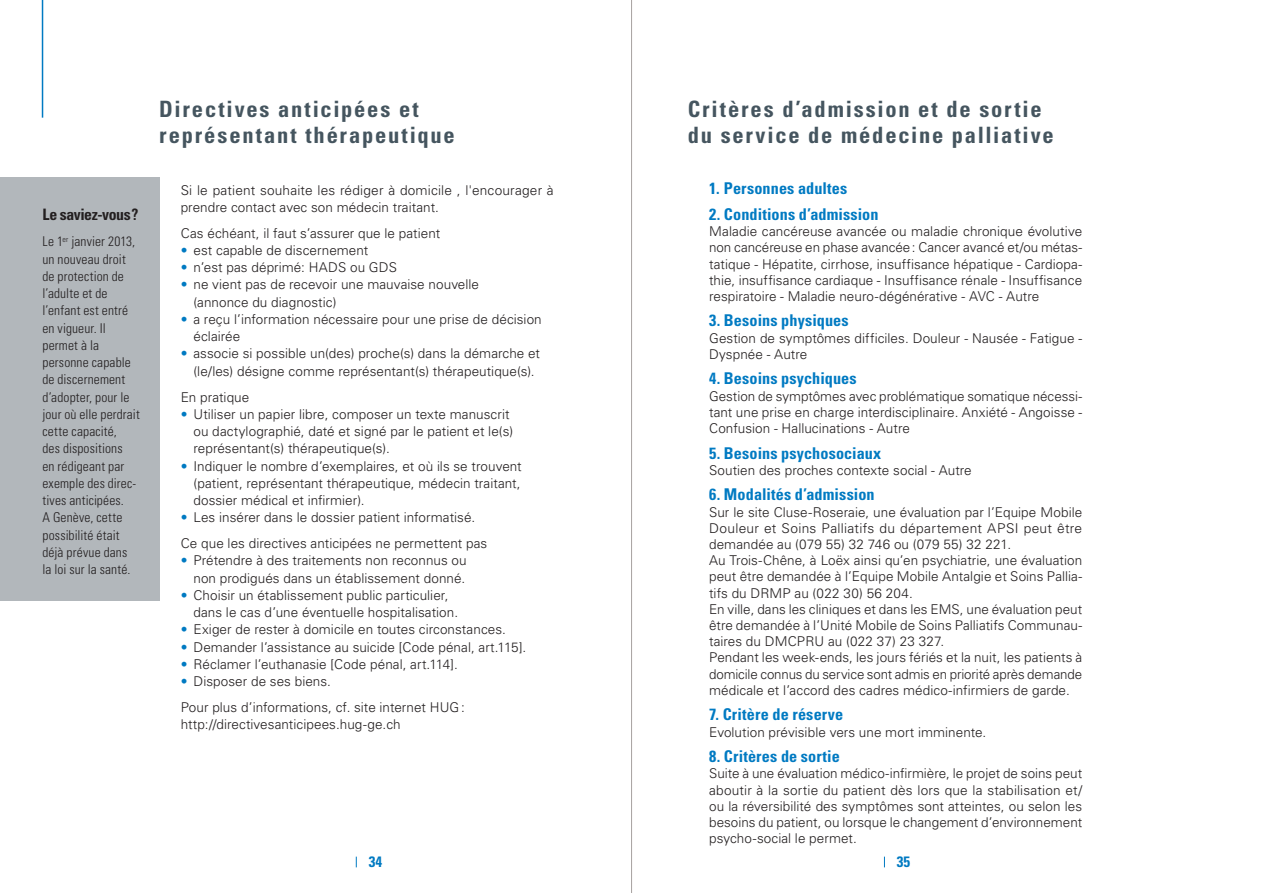
<style>
.page{position:relative;width:1263px;height:893px;background:#fff}
.page>*{position:absolute;margin:0;border:0;box-sizing:border-box;transform-origin:0 0}
.Titres{font:700 condensed 22.5px/26px "Univers LT Std";letter-spacing:.08em;color:#45555f}
.TEXTE_COURANT{font:700 condensed 16.2px "Univers LT Std";letter-spacing:.005em;color:#007ac2}
.t1{font:700 condensed 15.75px "Univers LT Std";letter-spacing:-.025em;color:#231f20}
.t2{font:700 condensed 15px "Univers LT Std";color:#007ac2}
.TEXTE_COURANT-2{font:300 13.5px/16.2px "Univers LT Std";letter-spacing:.005em;color:#231f20;text-align:justify}
.t3{font:300 condensed 13.5px/17.2px "Univers LT Std";letter-spacing:.01em;color:#231f20}
.s1{color:#007ac2}
</style>
<div class="page">
<hr style="left:631px;top:0;width:1px;height:893px;background:#a7a2a0">
<div style="left:0;top:177px;width:159px;height:423px;background:#b2b7bb"></div>
<hr style="left:42px;top:0;width:1px;height:118px;background:#007ac2">
<p class="t1" style="left:43px;top:205px;width:98px">Le saviez-vous?</p>
<p class="t3" style="left:43px;top:233px;width:99px">Le 1<sup>er</sup> janvier 2013, un nouveau droit de protection de l’adulte et de l’enfant est entré en vigueur. Il permet à la personne capable de discernement d’adopter, pour le jour où elle perdrait cette capacité,<br>des dispositions<br>en rédigeant par exemple des direc&shy;tives anticipées.<br>A Genève, cette possibilité était déjà prévue dans<br>la loi sur la santé.</p>
<p class="Titres" style="left:159px;top:96px;width:297px">Directives anticipées et représentant thérapeutique</p>
<p class="TEXTE_COURANT-2" style="left:181px;top:181px;width:375px;line-height:17.2px">Si le patient souhaite les rédiger à domicile , l'encourager à prendre contact avec son médecin traitant.</p>
<p class="TEXTE_COURANT-2" style="left:181px;top:225px;width:261px">Cas échéant, il faut s’assurer que le patient</p>
<p class="TEXTE_COURANT-2" style="left:181px;top:242px;width:189px"><span class="s1">•</span> est capable de discernement</p>
<p class="TEXTE_COURANT-2" style="left:181px;top:259px;width:218px"><span class="s1">•</span> n’est pas déprimé: HADS ou GDS</p>
<p class="TEXTE_COURANT-2" style="left:193px;top:276px;width:287px;line-height:17.2px;text-indent:-13px"><span class="s1">•</span> ne vient pas de recevoir une mauvaise nouvelle (annonce du diagnostic)</p>
<p class="TEXTE_COURANT-2" style="left:193px;top:311px;width:350px;line-height:17.2px;text-indent:-13px"><span class="s1">•</span> a reçu l’information nécessaire pour une prise de décision éclairée</p>
<p class="TEXTE_COURANT-2" style="left:181px;top:345px;width:361px;line-height:17.2px;text-align:center"><span class="s1">•</span> associe si possible un(des) proche(s) dans la démarche et (le/les) désigne comme représentant(s) thérapeutique(s).</p>
<p class="TEXTE_COURANT-2" style="left:181px;top:389px;width:70px">En pratique</p>
<p class="TEXTE_COURANT-2" style="left:193px;top:405px;width:321px;line-height:17.2px;text-align:left;text-indent:-13px"><span class="s1">•</span> Utiliser un papier libre, composer un texte manuscrit ou dactylographié, daté et signé par le patient et le(s) représentant(s) thérapeutique(s).</p>
<p class="TEXTE_COURANT-2" style="left:193px;top:457px;width:330px;line-height:17.2px;text-indent:-13px"><span class="s1">•</span> Indiquer le nombre d’exemplaires, et où ils se trouvent (patient, représentant thérapeutique, médecin traitant, dossier médical et infirmier).</p>
<p class="TEXTE_COURANT-2" style="left:181px;top:509px;width:296px"><span class="s1">•</span> Les insérer dans le dossier patient informatisé.</p>
<p class="TEXTE_COURANT-2" style="left:181px;top:535px;width:308px">Ce que les directives anticipées ne permettent pas</p>
<p class="TEXTE_COURANT-2" style="left:181px;top:552px;width:287px;line-height:17.2px;text-align:right"><span class="s1">•</span> Prétendre à des traitements non reconnus ou non prodigués dans un établissement donné.</p>
<p class="TEXTE_COURANT-2" style="left:193px;top:587px;width:266px;line-height:17.2px;text-indent:-13px"><span class="s1">•</span> Choisir un établissement public particulier, dans le cas d’une éventuelle hospitalisation.</p>
<p class="TEXTE_COURANT-2" style="left:181px;top:622px;width:327px"><span class="s1">•</span> Exiger de rester à domicile en toutes circonstances.</p>
<p class="TEXTE_COURANT-2" style="left:181px;top:639px;width:347px"><span class="s1">•</span> Demander l’assistance au suicide [Code pénal, art.115].</p>
<p class="TEXTE_COURANT-2" style="left:181px;top:656px;width:279px"><span class="s1">•</span> Réclamer l’euthanasie [Code pénal, art.114].</p>
<p class="TEXTE_COURANT-2" style="left:181px;top:673px;width:152px"><span class="s1">•</span> Disposer de ses biens.</p>
<p class="TEXTE_COURANT-2" style="left:181px;top:699px;width:286px">Pour plus d’informations, cf. site internet HUG:</p>
<p class="TEXTE_COURANT-2" style="left:181px;top:716px;width:221px">http://directivesanticipees.hug-ge.ch</p>
<p class="Titres" style="left:688px;top:96px;width:355px">Critères d’admission et de sortie</p>
<p class="Titres" style="left:688px;top:122px;width:367px">du service de médecine palliative</p>
<p class="TEXTE_COURANT" style="left:709px;top:179px;width:140px">1. Personnes adultes</p>
<p class="TEXTE_COURANT" style="left:709px;top:204px;width:171px">2. Conditions d’admission</p>
<p class="TEXTE_COURANT-2" style="left:709px;top:223px;width:375px">Maladie cancéreuse avancée ou maladie chronique évolutive non cancéreuse en phase avancée: Cancer avancé et/ou métas&shy;tatique - Hépatite, cirrhose, insuffisance hépatique - Cardiopa&shy;thie, insuffisance cardiaque - Insuffisance rénale - Insuffisance respiratoire - Maladie neuro-dégénérative - AVC - Autre</p>
<p class="TEXTE_COURANT" style="left:709px;top:311px;width:141px">3. Besoins physiques</p>
<p class="TEXTE_COURANT-2" style="left:709px;top:330px;width:375px">Gestion de symptômes difficiles. Douleur - Nausée - Fatigue -<br>Dyspnée - Autre</p>
<p class="TEXTE_COURANT" style="left:709px;top:369px;width:149px">4. Besoins psychiques</p>
<p class="TEXTE_COURANT-2" style="left:709px;top:388px;width:375px">Gestion de symptômes avec problématique somatique nécessi&shy;tant une prise en charge interdisciplinaire. Anxiété - Angoisse - Confusion - Hallucinations - Autre</p>
<p class="TEXTE_COURANT" style="left:709px;top:443px;width:174px">5. Besoins psychosociaux</p>
<p class="TEXTE_COURANT-2" style="left:709px;top:462px;width:264px">Soutien des proches contexte social - Autre</p>
<p class="TEXTE_COURANT" style="left:709px;top:485px;width:167px">6. Modalités d’admission</p>
<p class="TEXTE_COURANT-2" style="left:709px;top:504px;width:375px">Sur le site Cluse-Roseraie, une évaluation par l’Equipe Mobile Douleur et Soins Palliatifs du département APSI peut être demandée au (079 55) 32 746 ou (079 55) 32 221.</p>
<p class="TEXTE_COURANT-2" style="left:709px;top:552px;width:375px">Au Trois-Chêne, à Loëx ainsi qu’en psychiatrie, une évaluation peut être demandée à l’Equipe Mobile Antalgie et Soins Pallia&shy;tifs du DRMP au (022 30) 56 204.</p>
<p class="TEXTE_COURANT-2" style="left:709px;top:601px;width:375px">En ville, dans les cliniques et dans les EMS, une évaluation peut être demandée à l’Unité Mobile de Soins Palliatifs Communau&shy;taires du DMCPRU au (022 37) 23 327.</p>
<p class="TEXTE_COURANT-2" style="left:709px;top:649px;width:375px">Pendant les week-ends, les jours fériés et la nuit, les patients à domicile connus du service sont admis en priorité après demande médicale et l’accord des cadres médico-infirmiers de garde.</p>
<p class="TEXTE_COURANT" style="left:709px;top:705px;width:136px">7. Critère de réserve</p>
<p class="TEXTE_COURANT-2" style="left:709px;top:724px;width:279px">Evolution prévisible vers une mort imminente.</p>
<p class="TEXTE_COURANT" style="left:709px;top:746px;width:132px">8. Critères de sortie</p>
<p class="TEXTE_COURANT-2" style="left:709px;top:765px;width:375px">Suite à une évaluation médico-infirmière, le projet de soins peut aboutir à la sortie du patient dès lors que la stabilisation et/ ou la réversibilité des symptômes sont atteintes, ou selon les besoins du patient, ou lorsque le changement d’environnement psycho-social le permet.</p>
<p class="t2" style="left:369px;top:853px;width:15px">34</p>
<p class="t2" style="left:897px;top:853px;width:15px">35</p>
</div>
